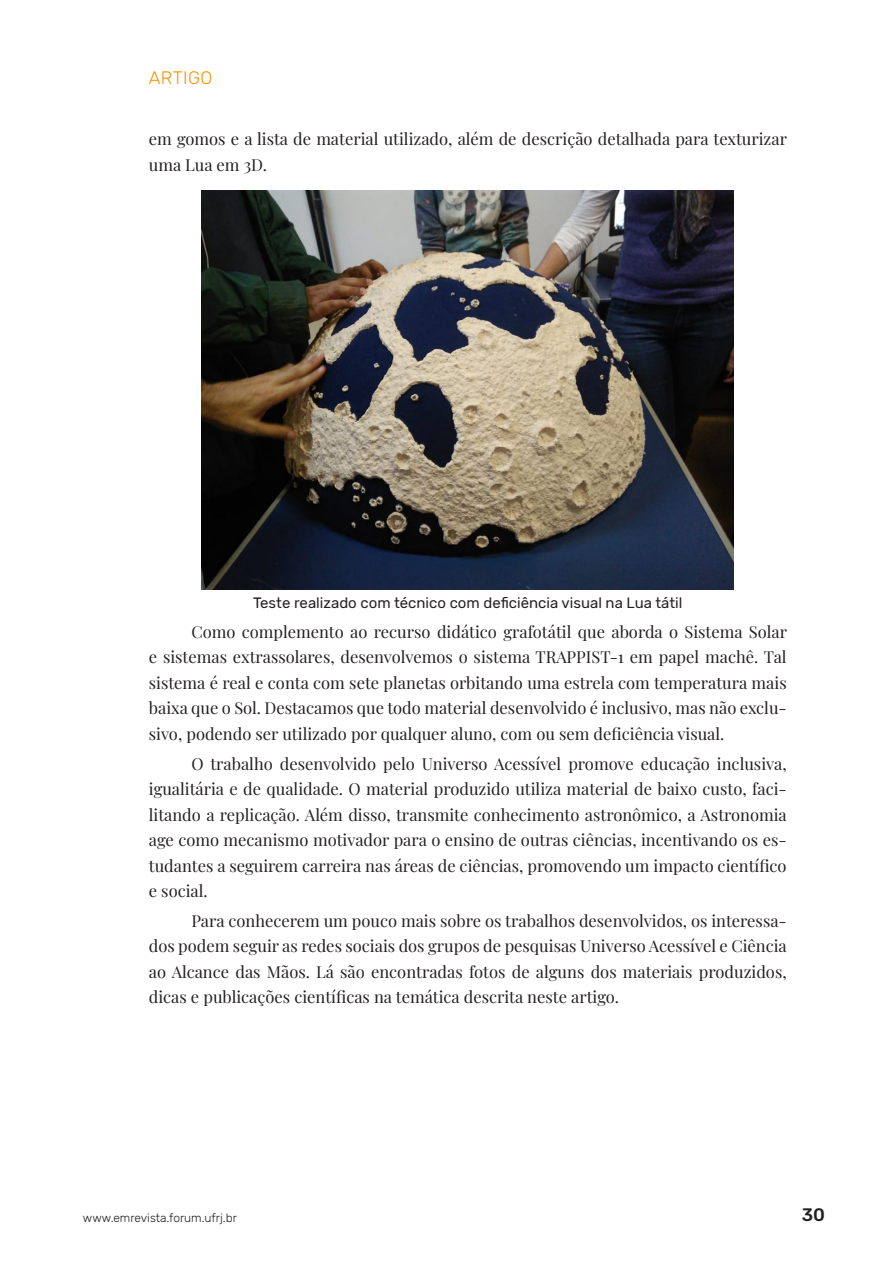
<style>
.page{position:relative;width:893px;height:1263px;background:#fff}
.page>*{position:absolute;margin:0;border:0;box-sizing:border-box;transform-origin:0 0}
.t1{font:300 18px "Rubik";letter-spacing:.025em;color:#f39200}
.t2{font:500 18px "Rubik";color:#231f20}
.Normal__Web{font:16.5px/25.5px "Playfair Display";color:#231f20;text-align:justify}
.Normal__Web-2{font:15px "Rubik";color:#231f20}
.t3{font:300 12px "Rubik";color:#231f20}
</style>
<div class="page">
<img style="left:202px;top:191px;width:532px;height:399px">
<p class="t1" style="left:149px;top:68px;width:65px">ARTIGO</p>
<p class="Normal__Web" style="left:149px;top:125px;width:640px">em gomos e a lista de material utilizado, além de descrição detalhada para texturizar uma Lua em 3D.</p>
<p class="Normal__Web-2" style="left:253px;top:594px;width:431px">Teste realizado com técnico com deficiência visual na Lua tátil</p>
<p class="Normal__Web" style="left:149px;top:617px;width:640px;text-indent:43px">Como complemento ao recurso didático grafotátil que aborda o Sistema Solar e sistemas extrassolares, desenvolvemos o sistema TRAPPIST-1 em papel machê. Tal sistema é real e conta com sete planetas orbitando uma estrela com temperatura mais baixa que o Sol. Destacamos que todo material desenvolvido é inclusivo, mas não exclu&shy;sivo, podendo ser utilizado por qualquer aluno, com ou sem deficiência visual.</p>
<p class="Normal__Web" style="left:149px;top:749px;width:639px;text-indent:43px">O trabalho desenvolvido pelo Universo Acessível promove educação inclusiva, igualitária e de qualidade. O material produzido utiliza material de baixo custo, faci&shy;litando a replicação. Além disso, transmite conhecimento astronômico, a Astronomia age como mecanismo motivador para o ensino de outras ciências, incentivando os es&shy;tudantes a seguirem carreira nas áreas de ciências, promovendo um impacto científico e social.</p>
<p class="Normal__Web" style="left:149px;top:906px;width:639px;text-indent:43px">Para conhecerem um pouco mais sobre os trabalhos desenvolvidos, os interessa&shy;dos podem seguir as redes sociais dos grupos de pesquisas Universo Acessível e Ciência ao Alcance das Mãos. Lá são encontradas fotos de alguns dos materiais produzidos, dicas e publicações científicas na temática descrita neste artigo.</p>
<p class="t3" style="left:83px;top:1211px;width:155px">www.emrevista.forum.ufrj.br</p>
<p class="t2" style="left:802px;top:1204px;width:25px">30</p>
</div>
